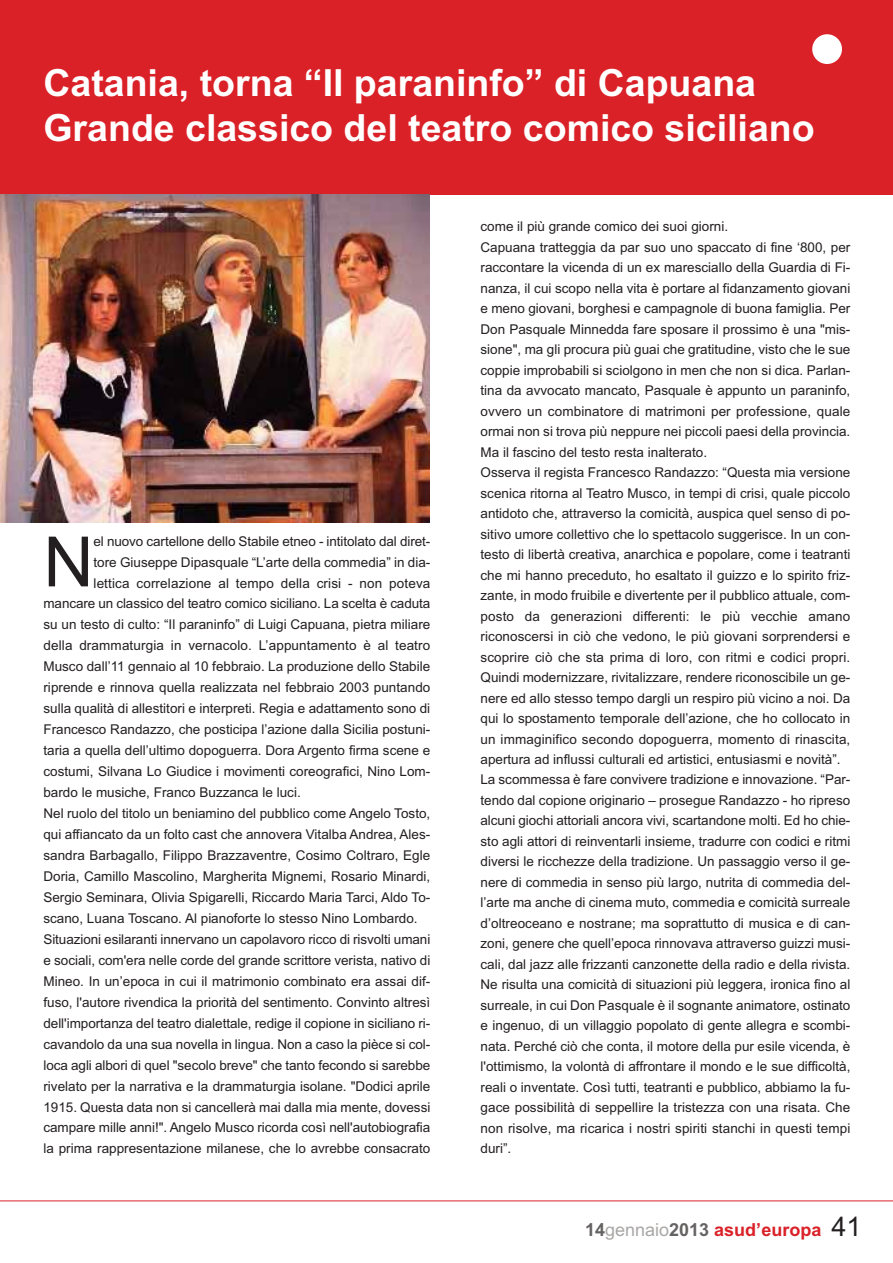
<style>
.page{position:relative;width:893px;height:1263px;background:#fff}
.page>*{position:absolute;margin:0;border:0;box-sizing:border-box;transform-origin:0 0}
.t1{font:69.45px "Arial";color:#231f20}
.t2{font:700 37.5px/45px "Arial";color:#fff}
.t3{font:700 18px "Arial";color:#da2128}
.t4{font:13.5px/20.5px "Arial";color:#231f20}
.s1{color:#656262}
.s2{font-weight:400;color:#a9a7a6}
.s3{font-weight:400;font-size:27px;color:#231f20}
</style>
<div class="page">
<div style="left:0;top:0;width:892px;height:194px;background:#da2128"></div>
<img style="left:0;top:194px;width:429px;height:328px">
<hr style="left:0;top:1201px;width:892px;height:1px;background:#da2128">
<div style="left:812px;top:34px;width:30px;height:30px;background:#fff;border-radius:50%"></div>
<h2 class="t2" style="left:43px;top:64px;width:772px">Catania, torna “Il paraninfo” di Capuana<br>Grande classico del teatro comico siciliano</h2>
<h1 class="t1" style="left:43px;top:537px;width:52px">N</h1>
<p class="t4" style="left:93px;top:532px;width:338px">el nuovo cartellone dello Stabile etneo - intitolato dal diret-</p>
<p class="t4" style="left:93px;top:553px;width:338px">tore Giuseppe Dipasquale “L’arte della commedia” in dia-</p>
<p class="t4" style="left:93px;top:574px;width:338px">lettica correlazione al tempo della crisi - non poteva</p>
<p class="t4" style="left:43px;top:595px;width:388px">mancare un classico del teatro comico siciliano. La scelta è caduta</p>
<p class="t4" style="left:43px;top:616px;width:388px">su un testo di culto: “Il paraninfo” di Luigi Capuana, pietra miliare</p>
<p class="t4" style="left:43px;top:637px;width:388px">della drammaturgia in vernacolo. L’appuntamento è al teatro</p>
<p class="t4" style="left:43px;top:658px;width:388px">Musco dall’11 gennaio al 10 febbraio. La produzione dello Stabile</p>
<p class="t4" style="left:43px;top:679px;width:388px">riprende e rinnova quella realizzata nel febbraio 2003 puntando</p>
<p class="t4" style="left:43px;top:700px;width:388px">sulla qualità di allestitori e interpreti. Regia e adattamento sono di</p>
<p class="t4" style="left:43px;top:721px;width:388px">Francesco Randazzo, che posticipa l’azione dalla Sicilia postuni-</p>
<p class="t4" style="left:43px;top:742px;width:388px">taria a quella dell’ultimo dopoguerra. Dora Argento firma scene e</p>
<p class="t4" style="left:43px;top:762px;width:388px">costumi, Silvana Lo Giudice i movimenti coreografici, Nino Lom-</p>
<p class="t4" style="left:43px;top:783px;width:259px">bardo le musiche, Franco Buzzanca le luci.</p>
<p class="t4" style="left:43px;top:804px;width:388px">Nel ruolo del titolo un beniamino del pubblico come Angelo Tosto,</p>
<p class="t4" style="left:43px;top:825px;width:388px">qui affiancato da un folto cast che annovera Vitalba Andrea, Ales-</p>
<p class="t4" style="left:43px;top:846px;width:388px">sandra Barbagallo, Filippo Brazzaventre, Cosimo Coltraro, Egle</p>
<p class="t4" style="left:43px;top:867px;width:388px">Doria, Camillo Mascolino, Margherita Mignemi, Rosario Minardi,</p>
<p class="t4" style="left:43px;top:888px;width:388px">Sergio Seminara, Olivia Spigarelli, Riccardo Maria Tarci, Aldo To-</p>
<p class="t4" style="left:43px;top:909px;width:375px">scano, Luana Toscano. Al pianoforte lo stesso Nino Lombardo.</p>
<p class="t4" style="left:43px;top:930px;width:388px">Situazioni esilaranti innervano un capolavoro ricco di risvolti umani</p>
<p class="t4" style="left:43px;top:951px;width:388px">e sociali, com'era nelle corde del grande scrittore verista, nativo di</p>
<p class="t4" style="left:43px;top:972px;width:388px">Mineo. In un’epoca in cui il matrimonio combinato era assai dif-</p>
<p class="t4" style="left:43px;top:993px;width:388px">fuso, l'autore rivendica la priorità del sentimento. Convinto altresì</p>
<p class="t4" style="left:43px;top:1014px;width:388px">dell'importanza del teatro dialettale, redige il copione in siciliano ri-</p>
<p class="t4" style="left:43px;top:1035px;width:388px">cavandolo da una sua novella in lingua. Non a caso la pièce si col-</p>
<p class="t4" style="left:43px;top:1056px;width:388px">loca agli albori di quel "secolo breve" che tanto fecondo si sarebbe</p>
<p class="t4" style="left:43px;top:1077px;width:388px">rivelato per la narrativa e la drammaturgia isolane. "Dodici aprile</p>
<p class="t4" style="left:43px;top:1098px;width:388px">1915. Questa data non si cancellerà mai dalla mia mente, dovessi</p>
<p class="t4" style="left:43px;top:1119px;width:388px">campare mille anni!". Angelo Musco ricorda così nell'autobiografia</p>
<p class="t4" style="left:43px;top:1140px;width:388px">la prima rappresentazione milanese, che lo avrebbe consacrato</p>
<p class="t4" style="left:480px;top:217px;width:371px">come il più grande comico dei suoi giorni.<br>Capuana tratteggia da par suo uno spaccato di fine ‘800, per raccontare la vicenda di un ex maresciallo della Guardia di Fi&shy;nanza, il cui scopo nella vita è portare al fidanzamento giovani e meno giovani, borghesi e campagnole di buona famiglia. Per Don Pasquale Minnedda fare sposare il prossimo è una "mis&shy;sione", ma gli procura più guai che gratitudine, visto che le sue coppie improbabili si sciolgono in men che non si dica. Parlan&shy;tina da avvocato mancato, Pasquale è appunto un paraninfo, ovvero un combinatore di matrimoni per professione, quale ormai non si trova più neppure nei piccoli paesi della provincia.<br>Ma il fascino del testo resta inalterato.<br>Osserva il regista Francesco Randazzo: “Questa mia versione scenica ritorna al Teatro Musco, in tempi di crisi, quale piccolo antidoto che, attraverso la comicità, auspica quel senso di po&shy;sitivo umore collettivo che lo spettacolo suggerisce. In un con&shy;testo di libertà creativa, anarchica e popolare, come i teatranti che mi hanno preceduto, ho esaltato il guizzo e lo spirito friz&shy;zante, in modo fruibile e divertente per il pubblico attuale, com&shy;posto da generazioni differenti: le più vecchie amano riconoscersi in ciò che vedono, le più giovani sorprendersi e scoprire ciò che sta prima di loro, con ritmi e codici propri.<br>Quindi modernizzare, rivitalizzare, rendere riconoscibile un ge&shy;nere ed allo stesso tempo dargli un respiro più vicino a noi. Da qui lo spostamento temporale dell’azione, che ho collocato in un immaginifico secondo dopoguerra, momento di rinascita, apertura ad influssi culturali ed artistici, entusiasmi e novità”.<br>La scommessa è fare convivere tradizione e innovazione. “Par&shy;tendo dal copione originario – prosegue Randazzo - ho ripreso alcuni giochi attoriali ancora vivi, scartandone molti. Ed ho chie&shy;sto agli attori di reinventarli insieme, tradurre con codici e ritmi diversi le ricchezze della tradizione. Un passaggio verso il ge&shy;nere di commedia in senso più largo, nutrita di commedia del&shy;l’arte ma anche di cinema muto, commedia e comicità surreale d’oltreoceano e nostrane; ma soprattutto di musica e di can&shy;zoni, genere che quell’epoca rinnovava attraverso guizzi musi&shy;cali, dal jazz alle frizzanti canzonette della radio e della rivista.<br>Ne risulta una comicità di situazioni più leggera, ironica fino al surreale, in cui Don Pasquale è il sognante animatore, ostinato e ingenuo, di un villaggio popolato di gente allegra e scombi&shy;nata. Perché ciò che conta, il motore della pur esile vicenda, è l'ottimismo, la volontà di affrontare il mondo e le sue difficoltà, reali o inventate. Così tutti, teatranti e pubblico, abbiamo la fu&shy;gace possibilità di seppellire la tristezza con una risata. Che non risolve, ma ricarica i nostri spiriti stanchi in questi tempi duri”.</p>
<h3 class="t3" style="left:585px;top:1223px;width:278px"><span class="s1">14</span><span class="s2">gennaio</span><span class="s1">2013</span> asud’europa <span class="s3">41</span></h3>
</div>
